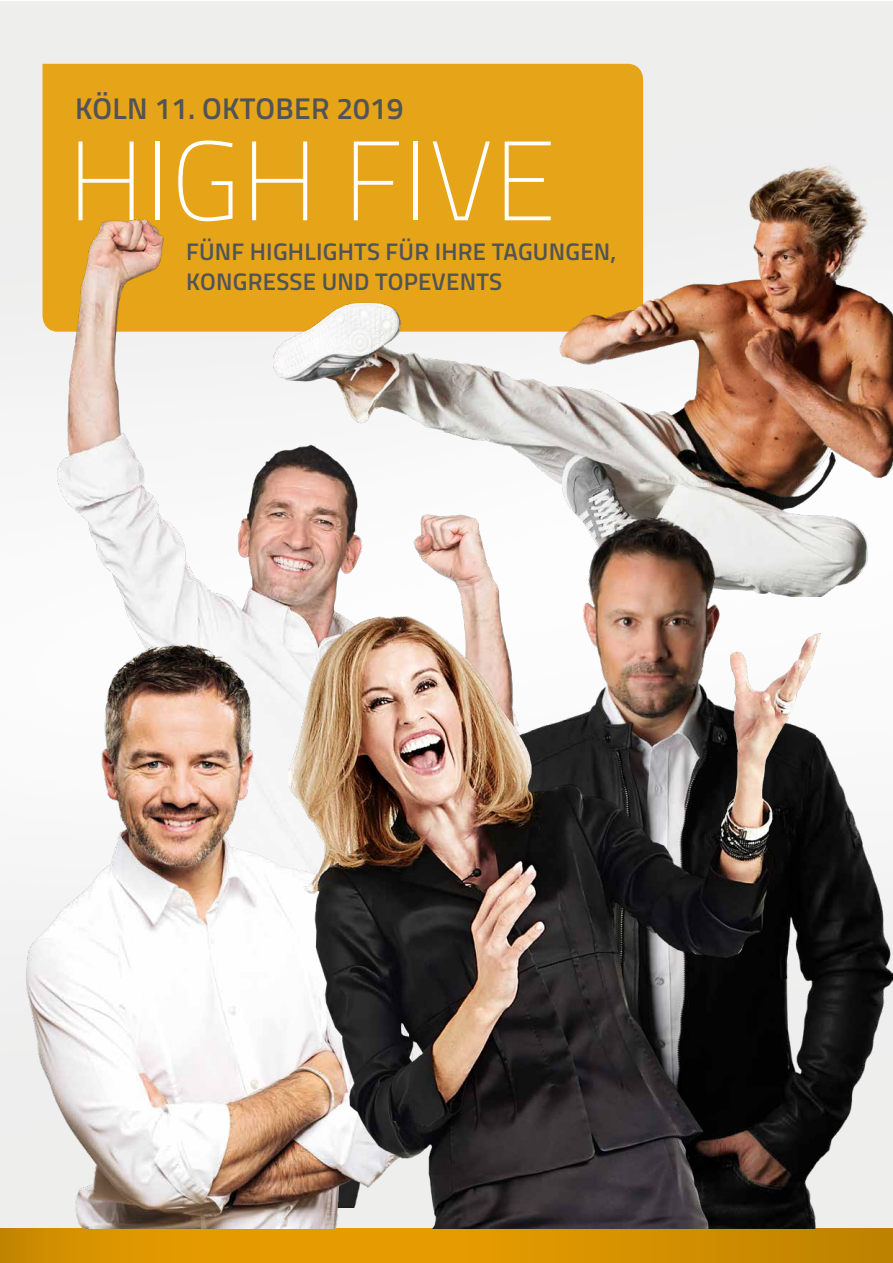
<style>
.page{position:relative;width:893px;height:1263px;background:#fff}
.page>*{position:absolute;margin:0;border:0;box-sizing:border-box;transform-origin:0 0}
.t1{font:100 112.5px "Titillium";letter-spacing:.01em;color:#fff}
.t2{font:600 30px "Titillium";letter-spacing:.01em;color:#505456}
.t3{font:600 24px/30.3px "Titillium";letter-spacing:.01em;color:#505456}
</style>
<div class="page">
<div style="left:43px;top:64px;width:600px;height:268px;background:#e6a418"></div>
<svg style="left:0;top:1229px;width:893px;height:34px;background:#d89300"></svg>
<img style="left:273px;top:154px;width:620px;height:363px">
<img style="left:578px;top:517px;width:315px;height:712px">
<img style="left:57px;top:219px;width:462px;height:397px">
<img style="left:0;top:523px;width:457px;height:706px">
<img style="left:288px;top:616px;width:533px;height:613px">
<p class="t2" style="left:75px;top:86px;width:330px">KÖLN 11. OKTOBER 2019</p>
<h1 class="t1" style="left:68px;top:101px;width:490px">HIGH FIVE</h1>
<p class="t3" style="left:186px;top:235px;width:432px">FÜNF HIGHLIGHTS FÜR IHRE TAGUNGEN,<br>KONGRESSE UND TOPEVENTS</p>
</div>
